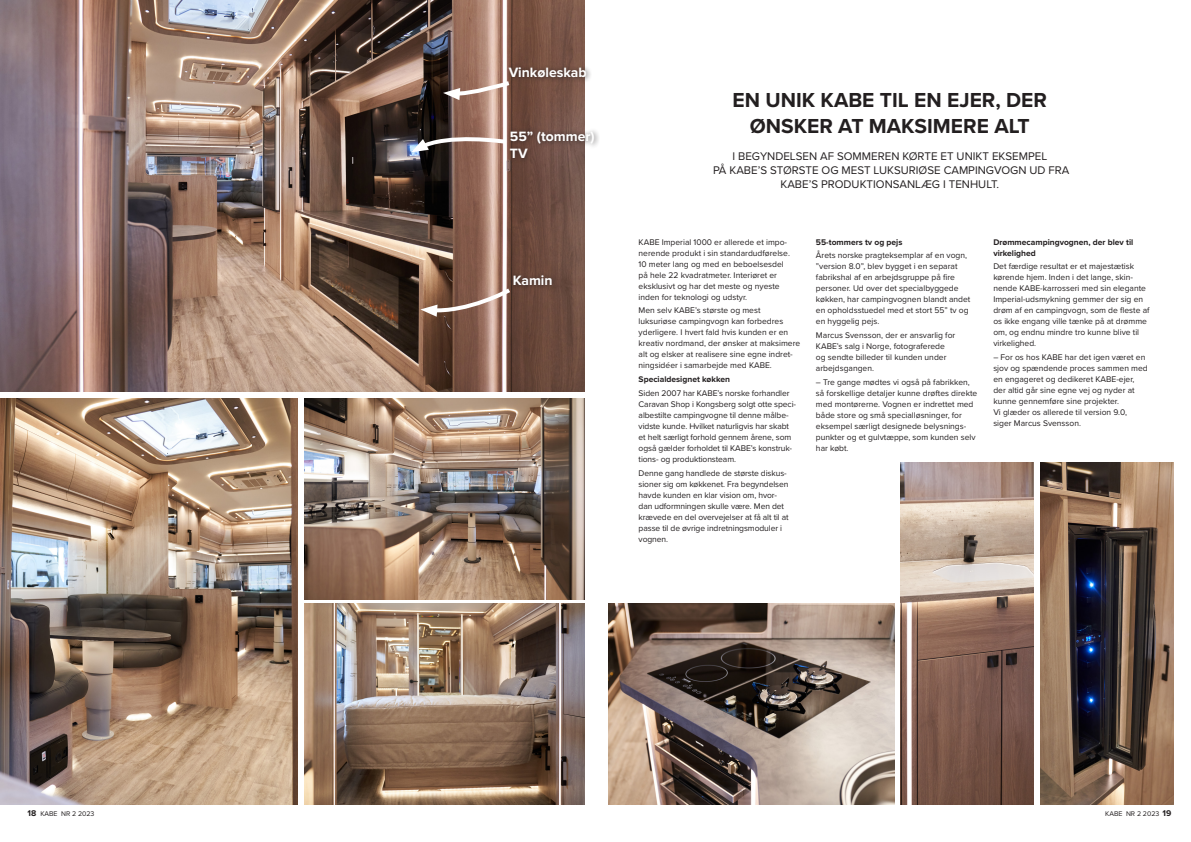
<style>
.page{position:relative;width:1191px;height:842px;background:#fff}
.page>*{position:absolute;margin:0;border:0;box-sizing:border-box;transform-origin:0 0}
.t1{font:700 21px/25.2px "Proxima Nova";color:#231f20;text-align:center}
.t2{font:700 14px/16.8px "Proxima Nova";color:#fff}
.t3{font:11.5px/13.8px "Proxima Nova";color:#231f20;text-align:center}
.t4{font:8.5px/11px "Proxima Nova";color:#231f20}
.t5{font:700 8.5px/11px "Proxima Nova";color:#231f20}
.t6{font:7px "Proxima Nova";color:#231f20}
.s1{font-weight:700;font-size:8.6px}
</style>
<div class="page">
<img style="left:0;top:0;width:584px;height:392px">
<img style="left:0;top:398px;width:298px;height:406px">
<img style="left:304px;top:398px;width:280px;height:201px">
<img style="left:304px;top:604px;width:280px;height:200px">
<div style="left:509px;top:271px;width:49px;height:21px;background:#231f20;opacity:.75"></div>
<div style="left:505px;top:64px;width:87px;height:20px;background:#231f20;opacity:.75"></div>
<div style="left:506px;top:127px;width:94px;height:37px;background:#231f20;opacity:.75"></div>
<svg style="left:420px;top:286px;width:93px;height:31px"></svg>
<svg style="left:411px;top:133px;width:98px;height:20px"></svg>
<svg style="left:443px;top:79px;width:70px;height:21px"></svg>
<img style="left:608px;top:604px;width:286px;height:200px">
<img style="left:1040px;top:462px;width:133px;height:342px">
<img style="left:900px;top:462px;width:134px;height:342px">
<p class="t2" style="left:509px;top:64px;width:80px">Vinkøleskab</p>
<p class="t2" style="left:510px;top:127px;width:86px">55” (tommer)<br>TV</p>
<p class="t2" style="left:513px;top:272px;width:41px">Kamin</p>
<p class="t1" style="left:732px;top:87px;width:316px">EN UNIK KABE TIL EN EJER, DER<br>ØNSKER AT MAKSIMERE ALT</p>
<p class="t3" style="left:732px;top:149px;width:316px">I BEGYNDELSEN AF SOMMEREN KØRTE ET UNIKT EKSEMPEL</p>
<p class="t3" style="left:713px;top:163px;width:358px">PÅ KABE’S STØRSTE OG MEST LUKSURIØSE CAMPINGVOGN UD FRA<br>KABE’S PRODUKTIONSANLÆG I TENHULT.</p>
<p class="t4" style="left:638px;top:236px;width:153px">KABE Imperial 1000 er allerede et impo&shy;nerende produkt i sin standardudførelse.<br>10 meter lang og med en beboelsesdel på hele 22 kvadratmeter. Interiøret er eksklusivt og har det meste og nyeste inden for teknologi og udstyr.</p>
<p class="t4" style="left:638px;top:305px;width:163px">Men selv KABE’s største og mest luksuriøse campingvogn kan forbedres yderligere. I hvert fald hvis kunden er en kreativ nordmand, der ønsker at maksimere alt og elsker at realisere sine egne indret&shy;ningsidéer i samarbejde med KABE.</p>
<p class="t5" style="left:638px;top:374px;width:93px">Specialdesignet køkken</p>
<p class="t4" style="left:638px;top:387px;width:159px">Siden 2007 har KABE’s norske forhandler Caravan Shop i Kongsberg solgt otte speci&shy;albestilte campingvogne til denne målbe&shy;vidste kunde. Hvilket naturligvis har skabt et helt særligt forhold gennem årene, som også gælder forholdet til KABE’s konstruk&shy;tions- og produktionsteam.</p>
<p class="t4" style="left:638px;top:467px;width:152px">Denne gang handlede de største diskus&shy;sioner sig om køkkenet. Fra begyndelsen havde kunden en klar vision om, hvor&shy;dan udformningen skulle være. Men det krævede en del overvejelser at få alt til at passe til de øvrige indretningsmoduler i vognen.</p>
<p class="t5" style="left:816px;top:236px;width:88px">55-tommers tv og pejs</p>
<p class="t4" style="left:816px;top:250px;width:156px">Årets norske pragteksemplar af en vogn, ”version 8.0”, blev bygget i en separat fabrikshal af en arbejdsgruppe på fire personer. Ud over det specialbyggede køkken, har campingvognen blandt andet en opholdsstuedel med et stort 55” tv og en hyggelig pejs.</p>
<p class="t4" style="left:816px;top:330px;width:141px">Marcus Svensson, der er ansvarlig for<br>KABE’s salg i Norge, fotograferede og sendte billeder til kunden under arbejdsgangen.</p>
<p class="t4" style="left:816px;top:376px;width:163px">– Tre gange mødtes vi også på fabrikken, så forskellige detaljer kunne drøftes direkte med montørerne. Vognen er indrettet med både store og små specialløsninger, for eksempel særligt designede belysnings&shy;punkter og et gulvtæppe, som kunden selv har købt.</p>
<p class="t5" style="left:993px;top:236px;width:141px">Drømmecampingvognen, der blev til virkelighed</p>
<p class="t4" style="left:993px;top:261px;width:158px">Det færdige resultat er et majestætisk kørende hjem. Inden i det lange, skin&shy;nende KABE-karrosseri med sin elegante Imperial-udsmykning gemmer der sig en drøm af en campingvogn, som de fleste af os ikke engang ville tænke på at drømme om, og endnu mindre tro kunne blive til virkelighed.</p>
<p class="t4" style="left:993px;top:352px;width:156px">– For os hos KABE har det igen været en sjov og spændende proces sammen med en engageret og dedikeret KABE-ejer, der altid går sine egne vej og nyder at kunne gennemføre sine projekter.<br>Vi glæder os allerede til version 9.0,<br>siger Marcus Svensson.</p>
<p class="t6" style="left:28px;top:808px;width:68px"><span class="s1">18</span> KABE NR 2 2023</p>
<p class="t6" style="left:1105px;top:808px;width:68px">KABE NR 2 2023 <span class="s1">19</span></p>
</div>
